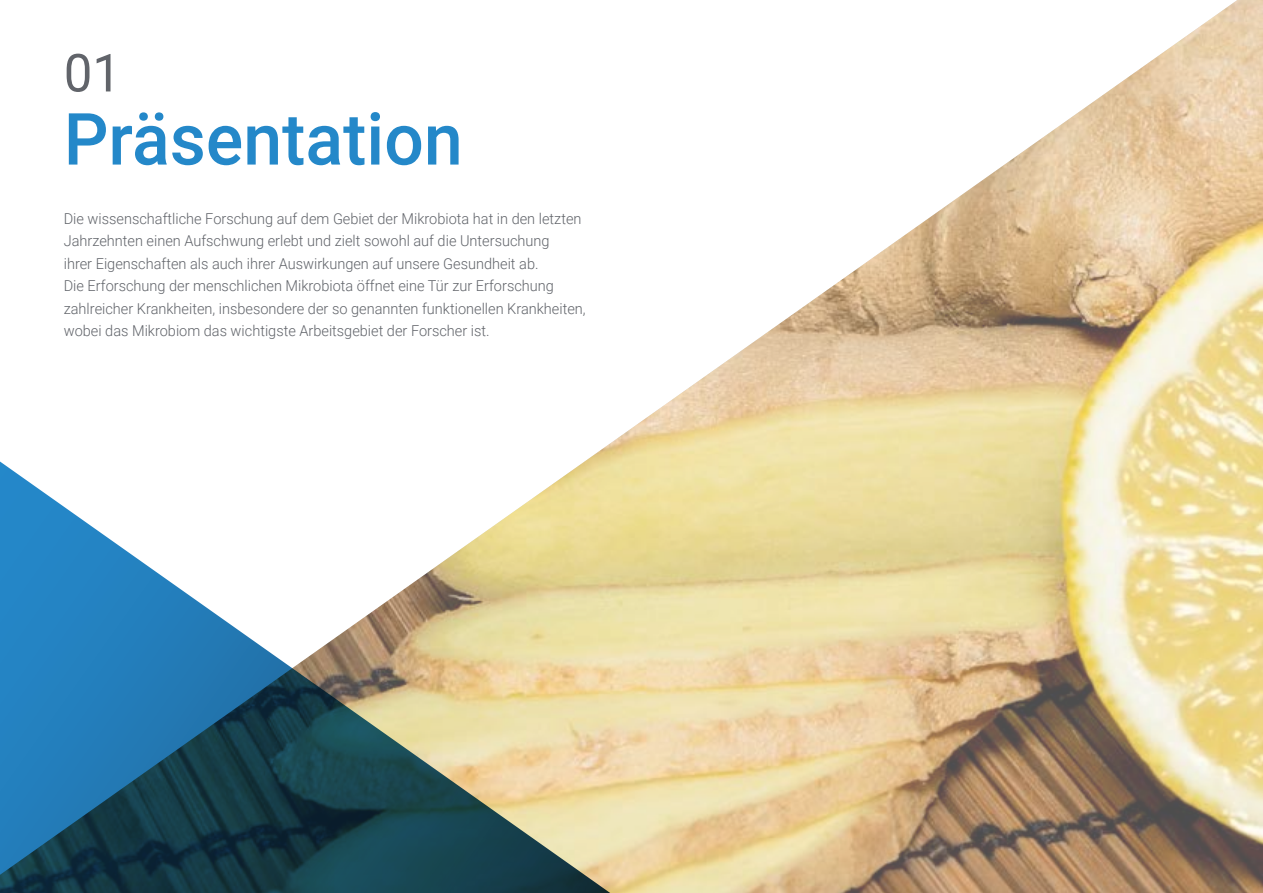
<style>
.page{position:relative;width:1263px;height:893px;background:#fff}
.page>*{position:absolute;margin:0;border:0;box-sizing:border-box;transform-origin:0 0}
.t1{font:500 72px "Roboto";color:#2488c9}
.t2{font:52.5px "Roboto";color:#61646a}
.t3{font:300 15px/22.5px "Roboto";color:#61646a}
</style>
<div class="page">
<img style="left:607px;top:0;width:656px;height:893px">
<svg style="left:0;top:446px;width:640px;height:447px"></svg>
<h2 class="t2" style="left:64px;top:36px;width:59px">01</h2>
<h1 class="t1" style="left:64px;top:89px;width:400px">Präsentation</h1>
<p class="t3" style="left:64px;top:207px;width:523px">Die wissenschaftliche Forschung auf dem Gebiet der Mikrobiota hat in den letzten Jahrzehnten einen Aufschwung erlebt und zielt sowohl auf die Untersuchung<br>ihrer Eigenschaften als auch ihrer Auswirkungen auf unsere Gesundheit ab.<br>Die Erforschung der menschlichen Mikrobiota öffnet eine Tür zur Erforschung zahlreicher Krankheiten, insbesondere der so genannten funktionellen Krankheiten, wobei das Mikrobiom das wichtigste Arbeitsgebiet der Forscher ist.</p>
</div>
